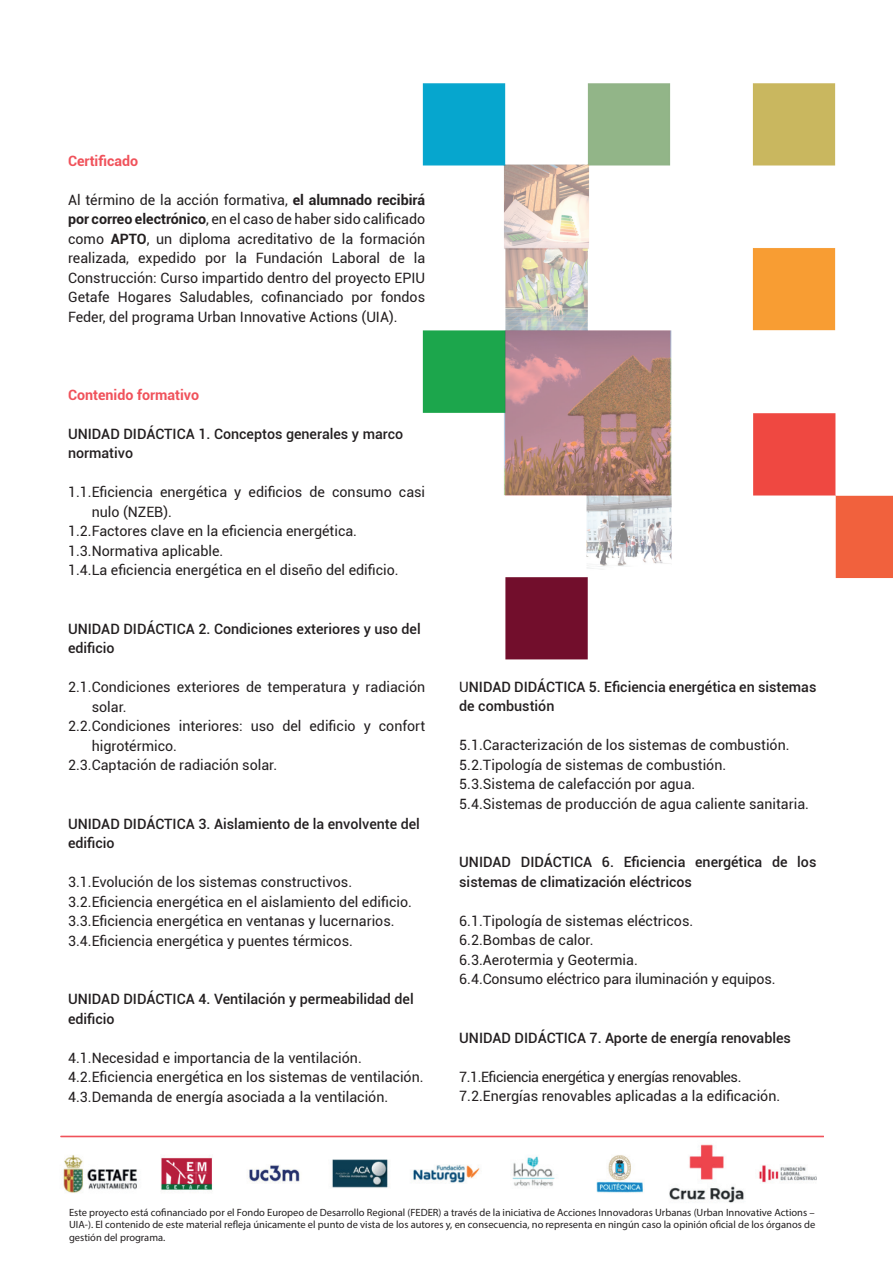
<style>
.page{position:relative;width:893px;height:1263px;background:#fff}
.page>*{position:absolute;margin:0;border:0;box-sizing:border-box;transform-origin:0 0}
.t1{font:14.25px/19.5px "Roboto";color:#231f20}
.t2{font:500 14.25px/19.5px "Roboto";color:#231f20}
.t3{font:700 14.25px "Roboto";color:#f0525b}
.t4{font:10.5px/12.6px "Myriad Pro";color:#231f20;text-align:justify}
.s1{font-weight:700}
.s2{font-weight:400}
</style>
<div class="page">
<img style="left:422px;top:83px;width:471px;height:577px">
<img style="left:63px;top:1144px;width:753px;height:59px">
<hr style="left:61px;top:1136px;width:763px;height:1px;background:#f0525b">
<p class="t3" style="left:68px;top:150px;width:72px">Certificado</p>
<p class="t1" style="left:68px;top:189px;width:359px;text-align:justify">Al término de la acción formativa, <span class="s1">el alumnado recibirá por correo electrónico</span>, en el caso de haber sido calificado como <span class="s1">APTO</span>, un diploma acreditativo de la formación realizada, expedido por la Fundación Laboral de la Construcción: Curso impartido dentro del proyecto EPIU Getafe Hogares Saludables, cofinanciado por fondos Feder, del programa Urban Innovative Actions (UIA).</p>
<p class="t3" style="left:68px;top:384px;width:133px">Contenido formativo</p>
<p class="t2" style="left:68px;top:423px;width:337px">UNIDAD DIDÁCTICA 1. Conceptos generales y marco normativo</p>
<p class="t1" style="left:68px;top:482px;width:359px">1.1.Eficiencia energética y edificios de consumo casi</p>
<p class="t1" style="left:92px;top:501px;width:82px">nulo (NZEB).</p>
<p class="t1" style="left:68px;top:521px;width:291px">1.2.Factores clave en la eficiencia energética.</p>
<p class="t1" style="left:68px;top:540px;width:157px">1.3.Normativa aplicable.</p>
<p class="t1" style="left:68px;top:560px;width:332px">1.4.La eficiencia energética en el diseño del edificio.</p>
<p class="t2" style="left:68px;top:618px;width:354px">UNIDAD DIDÁCTICA 2. Condiciones exteriores y uso del edificio</p>
<p class="t1" style="left:68px;top:677px;width:359px">2.1.Condiciones exteriores de temperatura y radiación</p>
<p class="t1" style="left:92px;top:696px;width:36px">solar.</p>
<p class="t1" style="left:68px;top:716px;width:359px">2.2.Condiciones interiores: uso del edificio y confort</p>
<p class="t1" style="left:92px;top:735px;width:87px">higrotérmico.</p>
<p class="t1" style="left:68px;top:755px;width:211px">2.3.Captación de radiación solar.</p>
<p class="t2" style="left:68px;top:813px;width:353px">UNIDAD DIDÁCTICA 3. Aislamiento de la envolvente del edificio</p>
<p class="t1" style="left:68px;top:872px;width:345px">3.1.Evolución de los sistemas constructivos.<br>3.2.Eficiencia energética en el aislamiento del edificio.<br>3.3.Eficiencia energética en ventanas y lucernarios.<br>3.4.Eficiencia energética y puentes térmicos.</p>
<p class="t2" style="left:68px;top:989px;width:347px">UNIDAD DIDÁCTICA 4. Ventilación y permeabilidad del edificio</p>
<p class="t1" style="left:68px;top:1047px;width:357px">4.1.Necesidad e importancia de la ventilación.<br>4.2.Eficiencia energética en los sistemas de ventilación.<br>4.3.Demanda de energía asociada a la ventilación.</p>
<p class="t2" style="left:459px;top:677px;width:359px"><span class="s2">U</span>NIDAD DIDÁCTICA 5. Eficiencia energética en sistemas de combustión</p>
<p class="t1" style="left:459px;top:735px;width:351px">5.1.Caracterización de los sistemas de combustión.<br>5.2.Tipología de sistemas de combustión.<br>5.3.Sistema de calefacción por agua.<br>5.4.Sistemas de producción de agua caliente sanitaria.</p>
<p class="t2" style="left:459px;top:852px;width:359px">UNIDAD DIDÁCTICA 6. Eficiencia energética de los sistemas de climatización eléctricos</p>
<p class="t1" style="left:459px;top:911px;width:318px">6.1.Tipología de sistemas eléctricos.<br>6.2.Bombas de calor.<br>6.3.Aerotermia y Geotermia.<br>6.4.Consumo eléctrico para iluminación y equipos.</p>
<p class="t2" style="left:459px;top:1027px;width:333px">UNIDAD DIDÁCTICA 7. Aporte de energía renovables</p>
<p class="t1" style="left:459px;top:1067px;width:323px">7.1.Eficiencia energética y energías renovables.<br>7.2.Energías renovables aplicadas a la edificación.</p>
<p class="t4" style="left:69px;top:1205px;width:748px">Este proyecto está cofinanciado por el Fondo Europeo de Desarrollo Regional (FEDER) a través de la iniciativa de Acciones Innovadoras Urbanas (Urban Innovative Actions – UIA-). El contenido de este material refleja únicamente el punto de vista de los autores y, en consecuencia, no representa en ningún caso la opinión oficial de los órganos de gestión del programa.</p>
</div>
